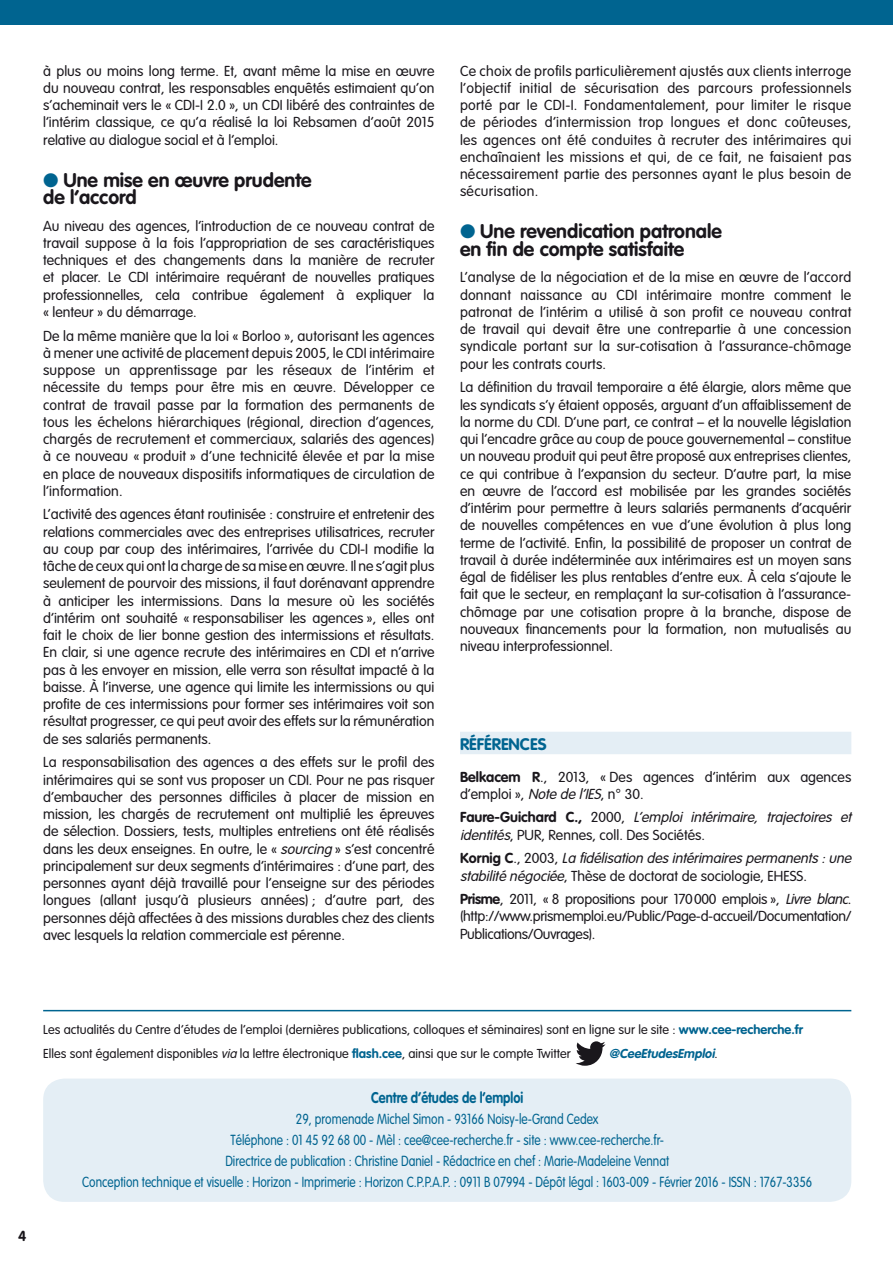
<style>
.page{position:relative;width:893px;height:1263px;background:#fff}
.page>*{position:absolute;margin:0;border:0;box-sizing:border-box;transform-origin:0 0}
.Inter{font:700 19.5px/17.7px "VAG Rounded";color:#1a171c}
.t1{font:700 16.5px "VAG Rounded";color:#006490}
.t2{font:700 15.3px "VAG Rounded";color:#006490;scale:.83 1}
.t3{font:300 14.4px "VAG Rounded";color:#006490;scale:.83 1}
.t4{font:300 14.25px/17.2px "VAG Rounded";color:#1a171c;text-align:justify}
.t5{font:italic 300 14.25px/17.2px "VAG Rounded";color:#1a171c}
.t6{font:700 14.25px "VAG Rounded";color:#1a171c}
.t7{font:300 12.75px "VAG Rounded";letter-spacing:.005em;color:#1a171c}
.t8{font:italic 700 12.75px "VAG Rounded";color:#006490}
.s1{color:#006490}
.s2{font-style:italic}
.s3{font-weight:700}
.s4{font-weight:700;font-style:normal}
.s5{font-style:normal}
.s6{font-weight:700;color:#006490}
.s7{font-weight:300;font-style:normal;color:#1a171c}
</style>
<div class="page">
<div style="left:0;top:0;width:893px;height:25px;background:#006490"></div>
<div style="left:43px;top:1079px;width:808px;height:123px;background:#e4eef5;border-radius:21px"></div>
<hr style="left:43px;top:1010px;width:808px;height:1px;background:#006490">
<svg style="left:575px;top:1041px;width:30px;height:25px"></svg>
<div style="left:460px;top:732px;width:391px;height:22px;background:#e4eef5"></div>
<p class="t4" style="left:43px;top:62px;width:393px">à plus ou moins long terme. Et, avant même la mise en œuvre du nouveau contrat, les responsables enquêtés estimaient qu’on s’acheminait vers le « CDI-I 2.0 », un CDI libéré des contraintes de l’intérim classique, ce qu’a réalisé la loi Rebsamen d’août 2015 relative au dialogue social et à l’emploi.</p>
<p class="Inter" style="left:43px;top:171px;width:270px"><span class="s1">●</span> Une mise en œuvre prudente de l’accord</p>
<p class="t4" style="left:43px;top:217px;width:393px">Au niveau des agences, l’introduction de ce nouveau contrat de travail suppose à la fois l’appropriation de ses caractéristiques techniques et des changements dans la manière de recruter et placer. Le CDI intérimaire requérant de nouvelles pratiques professionnelles, cela contribue également à expliquer la « lenteur » du démarrage.</p>
<p class="t4" style="left:43px;top:327px;width:393px">De la même manière que la loi « Borloo », autorisant les agences à mener une activité de placement depuis 2005, le CDI intérimaire suppose un apprentissage par les réseaux de l’intérim et nécessite du temps pour être mis en œuvre. Développer ce contrat de travail passe par la formation des permanents de tous les échelons hiérarchiques (régional, direction d’agences, chargés de recrutement et commerciaux, salariés des agences) à ce nouveau « produit » d’une technicité élevée et par la mise en place de nouveaux dispositifs informatiques de circulation de l’information.</p>
<p class="t4" style="left:43px;top:506px;width:393px">L’activité des agences étant routinisée : construire et entretenir des relations commerciales avec des entreprises utilisatrices, recruter au coup par coup des intérimaires, l’arrivée du CDI-I modifie la tâche de ceux qui ont la charge de sa mise en œuvre. Il ne s’agit plus seulement de pourvoir des missions, il faut dorénavant apprendre à anticiper les intermissions. Dans la mesure où les sociétés d’intérim ont souhaité « responsabiliser les agences », elles ont fait le choix de lier bonne gestion des intermissions et résultats.<br>En clair, si une agence recrute des intérimaires en CDI et n’arrive pas à les envoyer en mission, elle verra son résultat impacté à la baisse. À l’inverse, une agence qui limite les intermissions ou qui profite de ces intermissions pour former ses intérimaires voit son résultat progresser, ce qui peut avoir des effets sur la rémunération de ses salariés permanents.</p>
<p class="t4" style="left:43px;top:754px;width:393px">La responsabilisation des agences a des effets sur le profil des intérimaires qui se sont vus proposer un CDI. Pour ne pas risquer d’embaucher des personnes difficiles à placer de mission en mission, les chargés de recrutement ont multiplié les épreuves de sélection. Dossiers, tests, multiples entretiens ont été réalisés dans les deux enseignes. En outre, le « <span class="s2">sourcing</span>» s’est concentré principalement sur deux segments d’intérimaires : d’une part, des personnes ayant déjà travaillé pour l’enseigne sur des périodes longues (allant jusqu’à plusieurs années) ; d’autre part, des personnes déjà affectées à des missions durables chez des clients avec lesquels la relation commerciale est pérenne.</p>
<p class="t4" style="left:460px;top:62px;width:393px">Ce choix de profils particulièrement ajustés aux clients interroge l’objectif initial de sécurisation des parcours professionnels porté par le CDI-I. Fondamentalement, pour limiter le risque de périodes d’intermission trop longues et donc coûteuses, les agences ont été conduites à recruter des intérimaires qui enchaînaient les missions et qui, de ce fait, ne faisaient pas nécessairement partie des personnes ayant le plus besoin de sécurisation.</p>
<p class="Inter" style="left:460px;top:223px;width:263px"><span class="s1">●</span> Une revendication patronale en fin de compte satisfaite</p>
<p class="t4" style="left:460px;top:269px;width:393px">L’analyse de la négociation et de la mise en œuvre de l’accord donnant naissance au CDI intérimaire montre comment le patronat de l’intérim a utilisé à son profit ce nouveau contrat de travail qui devait être une contrepartie à une concession syndicale portant sur la sur-cotisation à l’assurance-chômage pour les contrats courts.</p>
<p class="t4" style="left:460px;top:379px;width:393px">La définition du travail temporaire a été élargie, alors même que les syndicats s’y étaient opposés, arguant d’un affaiblissement de la norme du CDI. D’une part, ce contrat – et la nouvelle législation qui l’encadre grâce au coup de pouce gouvernemental – constitue un nouveau produit qui peut être proposé aux entreprises clientes, ce qui contribue à l’expansion du secteur. D’autre part, la mise en œuvre de l’accord est mobilisée par les grandes sociétés d’intérim pour permettre à leurs salariés permanents d’acquérir de nouvelles compétences en vue d’une évolution à plus long terme de l’activité. Enfin, la possibilité de proposer un contrat de travail à durée indéterminée aux intérimaires est un moyen sans égal de fidéliser les plus rentables d’entre eux. À cela s’ajoute le fait que le secteur, en remplaçant la sur-cotisation à l’assurance&shy;chômage par une cotisation propre à la branche, dispose de nouveaux financements pour la formation, non mutualisés au niveau interprofessionnel.</p>
<p class="t1" style="left:460px;top:734px;width:88px">RÉFÉRENCES</p>
<p class="t4" style="left:460px;top:768px;width:393px"><span class="s3">Belkacem R</span>., 2013, « Des agences d’intérim aux agences d’emploi », <span class="s2">Note de l’IES</span>, n° 30.</p>
<p class="t5" style="left:460px;top:809px;width:396px"><span class="s4">F a u re - G u i c h a rd C . ,</span> <span class="s5">2 0 0 0 ,</span> L’emploi intérimaire, trajectoires et identités<span class="s5">, PUR, Rennes, coll. Des Sociétés.</span></p>
<p class="t5" style="left:460px;top:850px;width:396px"><span class="s4">K o r n i g C</span> <span class="s5">. , 2 0 0 3 ,</span> La fidélisation desintérimairespermanents :une stabilité négociée<span class="s5">, Thèse de doctorat de sociologie, EHESS.</span></p>
<p class="t4" style="left:460px;top:891px;width:393px"><span class="s3">Prisme</span>, 2011, « 8 propositions pour 170000 emplois », <span class="s2">Livre blanc</span>. (http://www.prismemploi.eu/Public/Page-d-accueil/Documentation/ Publications/Ouvrages).</p>
<p class="t6" style="left:18px;top:1227px;width:10px">4</p>
<p class="t7" style="left:43px;top:1022px;width:761px">Les actualités du Centre d’études de l’emploi (dernières publications, colloques et séminaires) sont en ligne sur le site : <span class="s6">www.cee-recherche.fr</span></p>
<p class="t7" style="left:43px;top:1046px;width:529px">Elles sont également disponibles <span class="s2">via</span> la lettre électronique <span class="s6">flash.cee</span>, ainsi que sur le compte Twitter</p>
<p class="t8" style="left:609px;top:1046px;width:110px">@CeeEtudesEmploi<span class="s7">.</span></p>
<p class="t2" style="left:371px;top:1089px;width:185px">Centre d’études de l’emploi</p>
<p class="t3" style="left:296px;top:1111px;width:366px">29, promenade Michel Simon - 93166 Noisy-le-Grand Cedex</p>
<p class="t3" style="left:230px;top:1132px;width:524px">Téléphone : 01 45 92 68 00 - Mèl : cee@cee-recherche.fr - site : www.cee-recherche.fr-</p>
<p class="t3" style="left:225px;top:1153px;width:536px">Directrice de publication : Christine Daniel - Rédactrice en chef : Marie-Madeleine Vennat</p>
<p class="t3" style="left:82px;top:1174px;width:881px">Conception technique et visuelle : Horizon - Imprimerie : Horizon C.P.P.A.P. : 0911 B 07994 - Dépôt légal : 1603-009 - Février 2016 - ISSN : 1767-3356</p>
</div>
